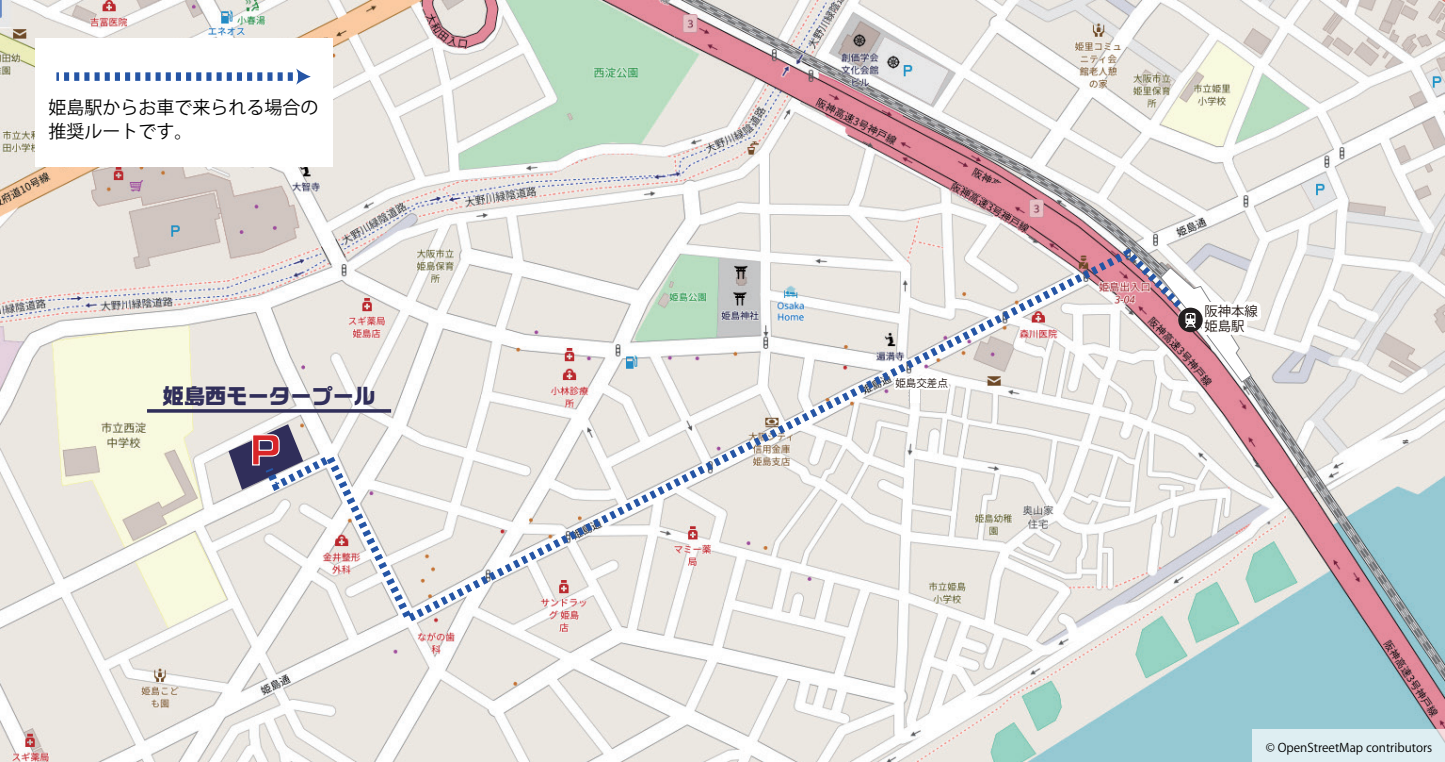
<style>
.page{position:relative;width:1445px;height:762px;background:#fff}
.page>*{position:absolute;margin:0;border:0;box-sizing:border-box;transform-origin:0 0}
.t1{font:700 21.3px "Ro G San Srf Std";color:#302e5a}
.t2{font:18px/24px "Koz Go Pr 6 N";color:#030303}
.t3{font:13.35px/14.4px "Koz Go Pr 6 N";color:#030303}
.t4{font:12px "Koz Go Pr 6 N";color:#030303}
.t5{font:10.65px "Koz Go Pr 6 N";color:#030303}
</style>
<div class="page">
<img style="left:0;top:0;width:1445px;height:761px">
<div style="left:1253px;top:729px;width:192px;height:32px;background:#deeef2"></div>
<hr style="left:147px;top:409px;width:244px;height:3px;background:#302e5a">
<svg style="left:259px;top:244px;width:930px;height:384px"></svg>
<svg style="left:228px;top:424px;width:75px;height:65px"></svg>
<div style="left:35px;top:40px;width:297px;height:126px;background:#fff"></div>
<svg style="left:56px;top:68px;width:255px;height:17px"></svg>
<svg style="left:1159px;top:105px;width:111px;height:278px"></svg>
<svg style="left:888px;top:243px;width:70px;height:164px"></svg>
<p class="t2" style="left:49px;top:96px;width:272px">姫島駅からお車で来られる場合の推奨ルートです。</p>
<p class="t2" style="left:68px;top:105px;width:253px">お車の場合の推奨ルートです。</p>
<p class="t1" style="left:163px;top:381px;width:214px">姫島西モータープール</p>
<p class="t5" style="left:895px;top:377px;width:54px">姫島交差点</p>
<p class="t3" style="left:1204px;top:304px;width:55px">阪神本線姫島駅</p>
<p class="t4" style="left:1265px;top:740px;width:168px">© OpenStreetMap contributors</p>
</div>
